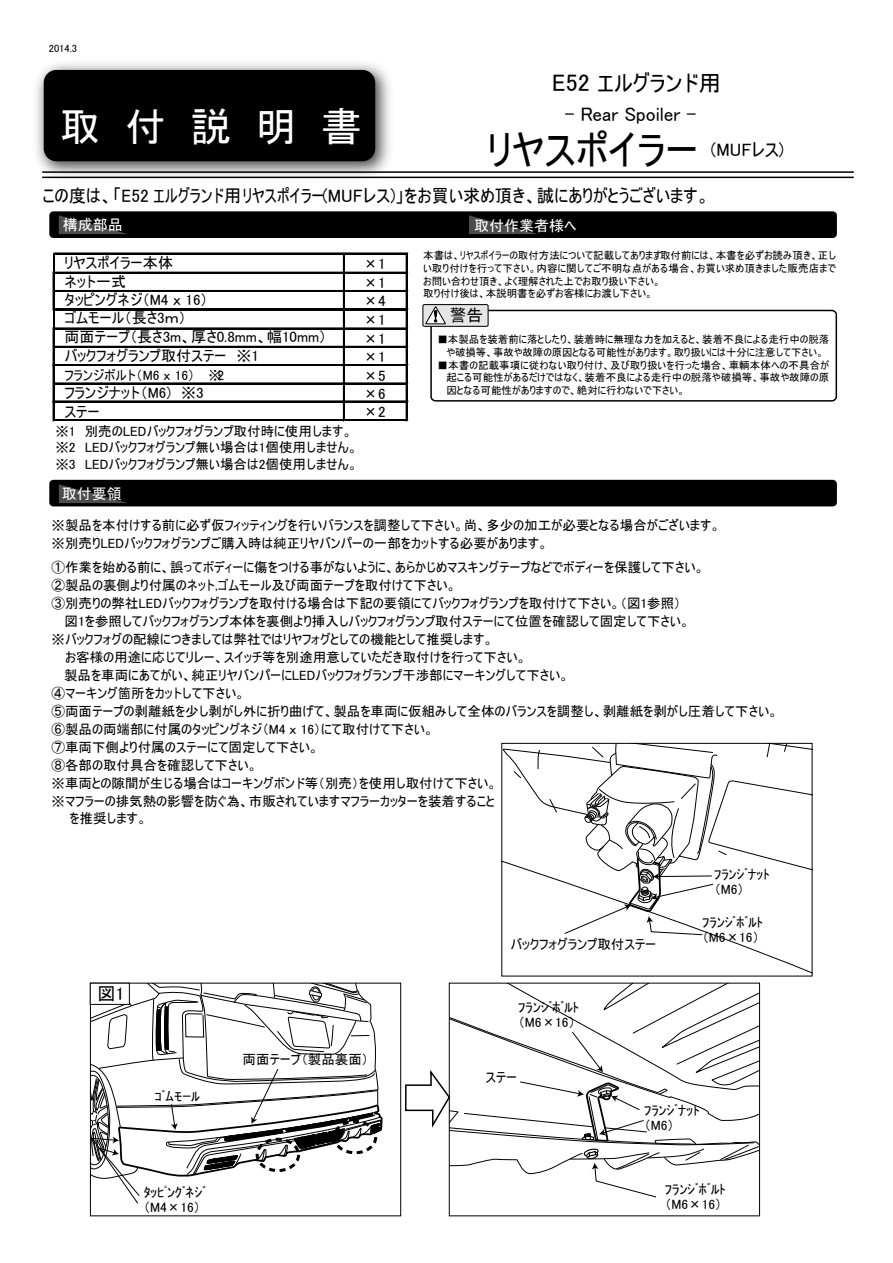
<style>
.page{position:relative;width:893px;height:1263px;background:#fff}
.page>*{position:absolute;margin:0;border:0;box-sizing:border-box;transform-origin:0 0}
.t1{font:40.5px "MS UI Gothic";color:#000}
.t2{font:40.5px "MS UI Gothic";letter-spacing:.615em;color:#fff}
.t3{font:22.5px "MS UI Gothic";color:#000}
.t4{font:19.5px "MS UI Gothic";color:#000}
.t5{font:18px "MS UI Gothic";color:#000}
.t6{font:16.5px "MS UI Gothic";color:#000}
.t7{font:15px/18.6px "MS UI Gothic";color:#000}
.t8{font:15px "MS UI Gothic";color:#fff}
.t9{font:13.5px/15px "MS UI Gothic";color:#000}
.t10{font:10.5px/12.8px "MS UI Gothic";color:#000}
.s1{font-size:24px}
</style>
<div class="page">
<div style="left:49px;top:211px;width:788px;height:27px;background:#000;border-radius:4px"></div>
<div style="left:49px;top:480px;width:788px;height:26px;background:#000;border-radius:4px"></div>
<hr style="left:53px;top:253px;width:2px;height:57px;background:#000">
<hr style="left:343px;top:254px;width:2px;height:56px;background:#000">
<hr style="left:406px;top:254px;width:2px;height:56px;background:#000">
<hr style="left:55px;top:272px;width:353px;height:2px;background:#000">
<hr style="left:55px;top:253px;width:353px;height:1px;background:#000">
<hr style="left:55px;top:290px;width:353px;height:2px;background:#000">
<hr style="left:53px;top:309px;width:2px;height:57px;background:#000">
<hr style="left:343px;top:310px;width:2px;height:56px;background:#000">
<hr style="left:406px;top:310px;width:2px;height:56px;background:#000">
<hr style="left:55px;top:328px;width:353px;height:1px;background:#000">
<hr style="left:55px;top:308px;width:353px;height:1px;background:#000">
<hr style="left:55px;top:309px;width:353px;height:1px;background:#000">
<hr style="left:55px;top:346px;width:353px;height:2px;background:#000">
<hr style="left:53px;top:365px;width:2px;height:38px;background:#000">
<hr style="left:343px;top:366px;width:2px;height:37px;background:#000">
<hr style="left:406px;top:366px;width:2px;height:37px;background:#000">
<hr style="left:55px;top:364px;width:353px;height:1px;background:#000">
<hr style="left:55px;top:365px;width:353px;height:1px;background:#000">
<hr style="left:55px;top:383px;width:353px;height:1px;background:#000">
<hr style="left:53px;top:401px;width:2px;height:20px;background:#000">
<svg style="left:343px;top:403px;width:2px;height:16px"></svg>
<svg style="left:406px;top:403px;width:2px;height:16px"></svg>
<hr style="left:55px;top:401px;width:353px;height:2px;background:#000">
<hr style="left:55px;top:419px;width:353px;height:1px;background:#000">
<hr style="left:55px;top:420px;width:353px;height:1px;background:#000">
<svg style="left:59px;top:215px;width:68px;height:19px"></svg>
<svg style="left:59px;top:484px;width:68px;height:19px"></svg>
<svg style="left:469px;top:215px;width:68px;height:19px"></svg>
<div style="left:430px;top:310px;width:407px;height:92px;border:2px solid #000;border-radius:4px"></div>
<div style="left:423px;top:305px;width:65px;height:21px;background:#e6e6e6;border-radius:2px"></div>
<div style="left:422px;top:304px;width:67px;height:23px;border:1px solid #000;border-radius:2px"></div>
<svg style="left:425px;top:306px;width:21px;height:18px"></svg>
<img style="left:36px;top:63px;width:364px;height:116px">
<div style="left:44px;top:70px;width:331px;height:91px;background:#000;border-radius:13px"></div>
<hr style="left:42px;top:171px;width:812px;height:2px;background:#000">
<hr style="left:42px;top:177px;width:812px;height:1px;background:#000">
<svg style="left:502px;top:743px;width:310px;height:231px"></svg>
<svg style="left:405px;top:983px;width:355px;height:215px"></svg>
<svg style="left:90px;top:983px;width:293px;height:221px"></svg>
<div style="left:256px;top:1138px;width:44px;height:34px;border:3px dashed #000;border-radius:50%"></div>
<div style="left:333px;top:1120px;width:44px;height:34px;border:3px dashed #000;border-radius:50%"></div>
<p class="t10" style="left:49px;top:42px;width:30px">2014.3</p>
<h2 class="t3" style="left:552px;top:72px;width:170px"><span class="s1">E52</span> エルグランド用</h2>
<h1 class="t1" style="left:487px;top:129px;width:213px">リヤスポイラー</h1>
<h1 class="t2" style="left:60px;top:106px;width:303px">取付説明書</h1>
<h3 class="t4" style="left:565px;top:105px;width:133px">- Rear Spoiler -</h3>
<h3 class="t5" style="left:711px;top:141px;width:75px">(MUFレス)</h3>
<h3 class="t5" style="left:43px;top:187px;width:668px">この度は、「E52 エルグランド用リヤスポイラー(MUFレス)」をお買い求め頂き、誠にありがとうございます。</h3>
<p class="t8" style="left:63px;top:217px;width:61px">構成部品</p>
<p class="t8" style="left:474px;top:218px;width:104px">取付作業者様へ</p>
<p class="t7" style="left:64px;top:253px;width:110px">リヤスポイラー本体</p>
<p class="t7" style="left:64px;top:273px;width:145px;line-height:18.1px">ネット一式<br>タッピングネジ（M4 ｘ 16）</p>
<p class="t7" style="left:363px;top:254px;width:24px">×1</p>
<p class="t7" style="left:363px;top:292px;width:24px">×4</p>
<p class="t7" style="left:363px;top:273px;width:24px">×1</p>
<p class="t7" style="left:64px;top:309px;width:123px">ゴムモール（長さ3ｍ）</p>
<p class="t7" style="left:363px;top:310px;width:24px">×1</p>
<p class="t7" style="left:363px;top:347px;width:24px">×1</p>
<p class="t7" style="left:64px;top:328px;width:264px">両面テープ（長さ3m、厚さ0.8mm、幅10mm）バックフォグランプ取付ステー ※1</p>
<p class="t7" style="left:64px;top:384px;width:141px">フランジナット（M6) ※3</p>
<p class="t7" style="left:363px;top:329px;width:24px">×1</p>
<p class="t9" style="left:64px;top:367px;width:161px">フランジボルト（M6 ｘ 16） ※2</p>
<p class="t7" style="left:363px;top:366px;width:24px">×5</p>
<p class="t7" style="left:363px;top:384px;width:24px">×6</p>
<p class="t7" style="left:64px;top:402px;width:37px">ステー</p>
<p class="t9" style="left:55px;top:423px;width:304px;line-height:16.5px">※1 別売のLEDバックフォグランプ取付時に使用します。※2 LEDバックフォグランプ無い場合は1個使用しません。※3 LEDバックフォグランプ無い場合は2個使用しません。</p>
<p class="t8" style="left:62px;top:486px;width:62px">取付要領</p>
<p class="t7" style="left:363px;top:403px;width:24px">×2</p>
<p class="t10" style="left:423px;top:249px;width:414px">本書は、リヤスポイラーの取付方法について記載してありま。す取付前には、本書を必ずお読み頂き、正しい取り付けを行って下さい。内容に関してご不明な点がある場合、お買い求め頂きました販売店までお問い合わせ頂き、よく理解された上でお取り扱い下さい。<br>取り付け後は、本説明書を必ずお客様にお渡し下さい。</p>
<p class="t10" style="left:437px;top:333px;width:393px;text-align:center">■本製品を装着前に落としたり、装着時に無理な力を加えると、装着不良による走行中の脱落や破損等、事故や故障の原因となる可能性があります。取り扱いには十分に注意して下さい。</p>
<p class="t10" style="left:446px;top:358px;width:384px;text-align:justify;text-indent:-9px">■本書の記載事項に従わない取り付け、及び取り扱いを行った場合、車輌本体への不具合が起こる可能性があるだけではなく、装着不良による走行中の脱落や破損等、事故や故障の原因となる可能性がありますので、絶対に行わないで下さい。</p>
<p class="t6" style="left:450px;top:307px;width:35px">警告</p>
<p class="t9" style="left:52px;top:516px;width:670px;line-height:18px">※製品を本付けする前に必ず仮フィッティングを行いバランスを調整して下さい。尚、多少の加工が必要となる場合がございます。※別売りLEDバックフォグランプご購入時は純正リヤバンパーの一部をカットする必要があります。</p>
<p class="t9" style="left:52px;top:559px;width:654px">①作業を始める前に、誤ってボディーに傷をつける事がないように、あらかじめマスキングテープなどでボディーを保護して下さい。</p>
<p class="t9" style="left:52px;top:577px;width:406px">②製品の裏側より付属のネット,ゴムモール及び両面テープを取付けて下さい。</p>
<p class="t9" style="left:52px;top:595px;width:631px">③別売りの弊社LEDバックフォグランプを取付ける場合は下記の要領にてバックフォグランプを取付けて下さい。（図1参照）</p>
<p class="t9" style="left:52px;top:613px;width:640px">　 図1を参照してバックフォグランプ本体を裏側より挿入しバックフォグランプ取付ステーにて位置を確認して固定して下さい。</p>
<p class="t9" style="left:52px;top:631px;width:443px">※バックフォグの配線につきましては弊社ではリヤフォグとしての機能として推奨します。</p>
<p class="t9" style="left:65px;top:649px;width:463px">お客様の用途に応じてリレー、スイッチ等を別途用意していただき取付けを行って下さい。</p>
<p class="t9" style="left:64px;top:667px;width:507px">製品を車両にあてがい、純正リヤバンパーにLEDバックフォグランプ干渉部にマーキングして下さい。</p>
<p class="t9" style="left:52px;top:685px;width:195px">④マーキング箇所をカットして下さい。</p>
<p class="t9" style="left:52px;top:703px;width:728px">⑤両面テープの剥離紙を少し剥がし外に折り曲げて、製品を車両に仮組みして全体のバランスを調整し、剥離紙を剥がし圧着して下さい。</p>
<p class="t9" style="left:52px;top:721px;width:384px">⑥製品の両端部に付属のタッピングネジ（M4 ｘ 16）にて取付けて下さい。</p>
<p class="t9" style="left:52px;top:739px;width:269px">⑦車両下側より付属のステーにて固定して下さい。</p>
<p class="t9" style="left:52px;top:757px;width:207px">⑧各部の取付具合を確認して下さい。</p>
<p class="t9" style="left:52px;top:775px;width:447px">※車両との隙間が生じる場合はコーキングボンド等（別売）を使用し取付けて下さい。</p>
<p class="t9" style="left:52px;top:793px;width:445px">※マフラーの排気熱の影響を防ぐ為、市販されていますマフラーカッターを装着すること</p>
<p class="t9" style="left:52px;top:811px;width:97px">　　を推奨します。</p>
<h3 class="t5" style="left:97px;top:985px;width:29px">図1</h3>
<p class="t9" style="left:155px;top:1089px;width:47px">ｺﾞﾑﾓｰﾙ</p>
<p class="t9" style="left:143px;top:1185px;width:64px">ﾀｯﾋﾟﾝｸﾞﾈｼﾞ（M4×16）</p>
<p class="t9" style="left:243px;top:1052px;width:128px">両面テープ（製品裏面）</p>
<p class="t9" style="left:510px;top:937px;width:147px">バックフォグランプ取付ステー</p>
<p class="t9" style="left:518px;top:1000px;width:62px">ﾌﾗﾝｼﾞﾎﾞﾙﾄ（M6×16）</p>
<p class="t9" style="left:486px;top:1069px;width:33px">ステー</p>
<p class="t9" style="left:714px;top:866px;width:57px">ﾌﾗﾝｼﾞﾅｯﾄ（M6）</p>
<p class="t9" style="left:702px;top:915px;width:62px">ﾌﾗﾝｼﾞﾎﾞﾙﾄ（M6×16）</p>
<p class="t9" style="left:644px;top:1102px;width:57px">ﾌﾗﾝｼﾞﾅｯﾄ（M6）</p>
<p class="t9" style="left:665px;top:1181px;width:62px">ﾌﾗﾝｼﾞﾎﾞﾙﾄ（M6×16）</p>
</div>
